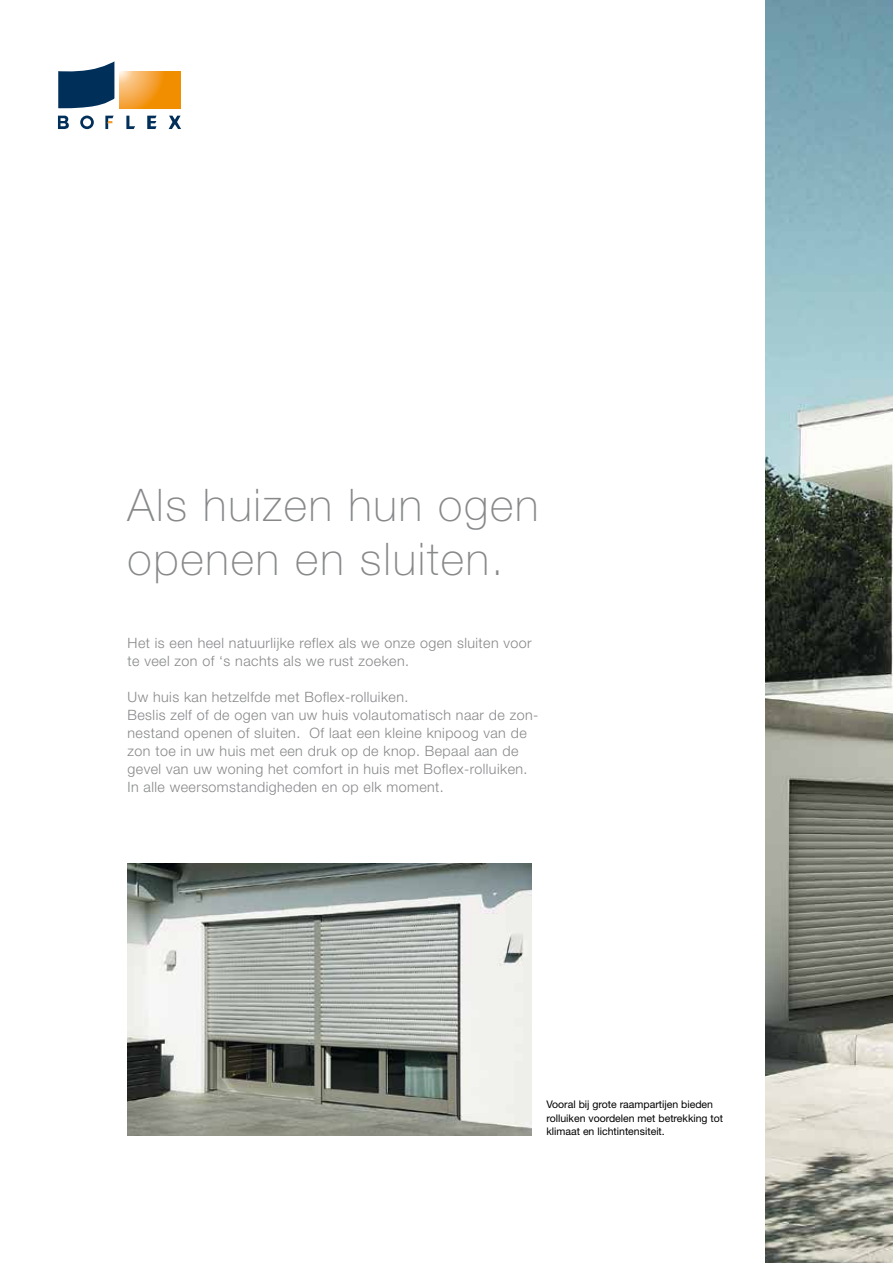
<style>
.page{position:relative;width:893px;height:1263px;background:#fff}
.page>*{position:absolute;margin:0;border:0;box-sizing:border-box;transform-origin:0 0}
.t1{font:100 45px/54px "Helvetica Neue LT Std";letter-spacing:.04em;color:#87888a}
.t2{font:300 14.25px/18px "Helvetica Neue LT Std";letter-spacing:.03em;color:#87888a}
.t3{font:10.5px/13.5px "Helvetica Neue LT Std";color:#000}
</style>
<div class="page">
<img style="left:128px;top:864px;width:404px;height:271px">
<img style="left:765px;top:0;width:128px;height:1263px">
<svg style="left:58px;top:116px;width:11px;height:13px"></svg>
<svg style="left:80px;top:116px;width:14px;height:13px"></svg>
<svg style="left:126px;top:116px;width:9px;height:13px"></svg>
<svg style="left:147px;top:116px;width:10px;height:13px"></svg>
<svg style="left:169px;top:116px;width:12px;height:13px"></svg>
<svg style="left:105px;top:116px;width:9px;height:13px"></svg>
<svg style="left:58px;top:61px;width:56px;height:48px"></svg>
<svg style="left:120px;top:71px;width:60px;height:37px;background:#f4a132"></svg>
<h1 class="t1" style="left:128px;top:478px;width:413px">Als huizen hun ogen openen en sluiten.</h1>
<p class="t2" style="left:128px;top:634px;width:406px">Het is een heel natuurlijke reflex als we onze ogen sluiten voor te veel zon of ‘s nachts als we rust zoeken.</p>
<p class="t2" style="left:128px;top:688px;width:412px">Uw huis kan hetzelfde met Boflex-rolluiken.<br>Beslis zelf of de ogen van uw huis volautomatisch naar de zon&shy;nestand openen of sluiten. Of laat een kleine knipoog van de zon toe in uw huis met een druk op de knop. Bepaal aan de gevel van uw woning het comfort in huis met Boflex-rolluiken.<br>In alle weersomstandigheden en op elk moment.</p>
<p class="t3" style="left:546px;top:1098px;width:178px">Vooral bij grote raampartijen bieden rolluiken voordelen met betrekking tot klimaat en lichtintensiteit.</p>
</div>
